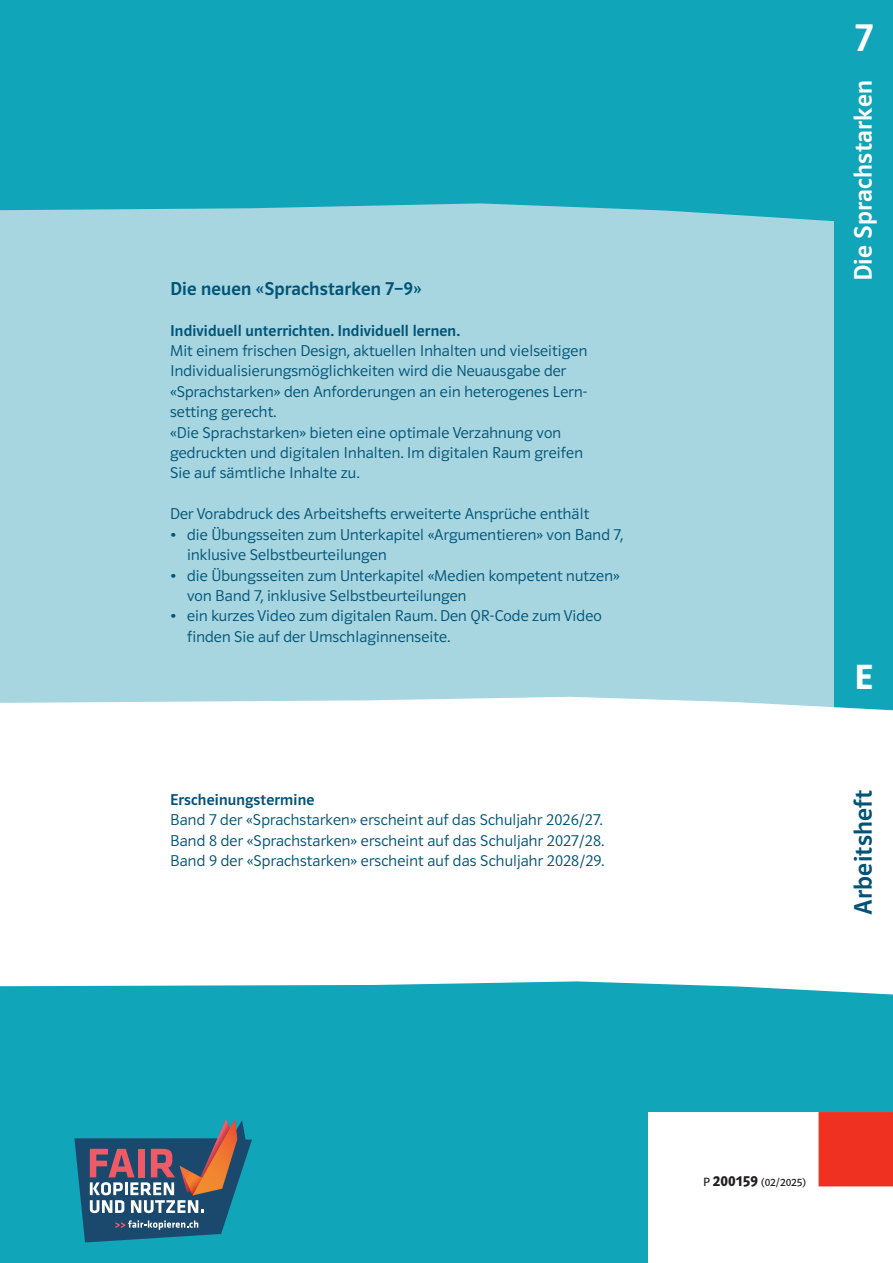
<style>
.page{position:relative;width:893px;height:1263px;background:#fff}
.page>*{position:absolute;margin:0;border:0;box-sizing:border-box;transform-origin:0 0}
.t1{font:500 39px "Polo CEF";color:#fff}
.t2{font:600 35.1px "Polo CEF";color:#fff}
.t3{font:500 25.5px "Polo CEF";letter-spacing:.01em;color:#fff}
.t4{font:500 25.5px "Polo CEF";letter-spacing:.01em;color:#005376}
.t5{font:500 18.75px "Polo CEF";letter-spacing:.01em;color:#005376}
.t6{font:300 15.75px/20.4px "Polo CEF";letter-spacing:.01em;color:#005376}
.t7{font:500 15.75px "Polo CEF";letter-spacing:.01em;color:#005376}
.t8{font:11.25px "Polo CEF";letter-spacing:.01em;color:#231f20}
.s1{font-size:12px}
.s2{font-weight:600;font-size:15.3px}
</style>
<div class="page">
<div style="left:0;top:0;width:893px;height:288px;background:#10a5b8"></div>
<div style="left:0;top:203px;width:835px;height:494px;background:#a7d5e0"></div>
<div style="left:835px;top:0;width:58px;height:745px;background:#10a5b8"></div>
<svg style="left:0;top:697px;width:893px;height:48px"></svg>
<div style="left:0;top:981px;width:893px;height:282px;background:#10a5b8"></div>
<div style="left:648px;top:1112px;width:245px;height:151px;background:#fff"></div>
<div style="left:819px;top:1112px;width:74px;height:74px;background:#ef3122"></div>
<svg style="left:74px;top:1119px;width:178px;height:123px;background:#477386"></svg>
<p class="t5" style="left:170px;top:277px;width:253px">Die neuen «Sprachstarken 7–9»</p>
<p class="t7" style="left:170px;top:321px;width:291px">Individuell unterrichten. Individuell lernen.</p>
<p class="t6" style="left:170px;top:341px;width:419px">Mit einem frischen Design, aktuellen Inhalten und vielseitigen Individuali sierungsmöglichkeiten wird die Neuausgabe der<br>« Sprachstarken» den Anforderungen an ein heterogenes Lern&shy;setting gerecht.<br>«Die Sprachstarken» bieten eine optimale Verzahnung von gedruckten und digitalen Inhalten. Im digitalen Raum greifen Sie auf sämt liche Inhalte zu.</p>
<p class="t6" style="left:170px;top:504px;width:420px">Der Vorabdruck des Arbeitshefts erweiterte Ansprüche enthält</p>
<p class="t6" style="left:187px;top:524px;width:438px;text-indent:-17px">• die Übungsseiten zum Unterkapitel «Argumentieren» von Band 7, inklusive Selbstbeurteilungen</p>
<p class="t6" style="left:187px;top:565px;width:434px;text-indent:-17px">• die Übungsseiten zum Unterkapitel «Medien kompetent nutzen» von Band 7, inklusive Selbstbeurteilungen</p>
<p class="t6" style="left:187px;top:606px;width:416px;text-indent:-17px">• ein kurzes Video zum digitalen Raum. Den QR-Code zum Video finden Sie auf der Umschlaginnenseite.</p>
<p class="t7" style="left:170px;top:790px;width:146px">Erscheinungstermine</p>
<p class="t6" style="left:170px;top:810px;width:436px;text-align:justify">Band 7 der «Sprachstarken» erscheint auf das Schuljahr 2026/27.<br>Band 8 der «Sprachstarken» erscheint auf das Schuljahr 2027/28.<br>Band 9 der «Sprachstarken» erscheint auf das Schuljahr 2028/29.</p>
<h1 class="t1" style="left:855px;top:14px;width:20px">7</h1>
<h3 class="t3" style="left:848px;top:281px;width:202px;rotate:-90deg">Die Sprachstarken</h3>
<h2 class="t2" style="left:854px;top:656px;width:20px">E</h2>
<h3 class="t4" style="left:848px;top:914px;width:126px;rotate:-90deg">Arbeitsheft</h3>
<p class="t8" style="left:703px;top:1176px;width:104px"><span class="s1">P</span> <span class="s2">200159</span> (02/2025)</p>
</div>
